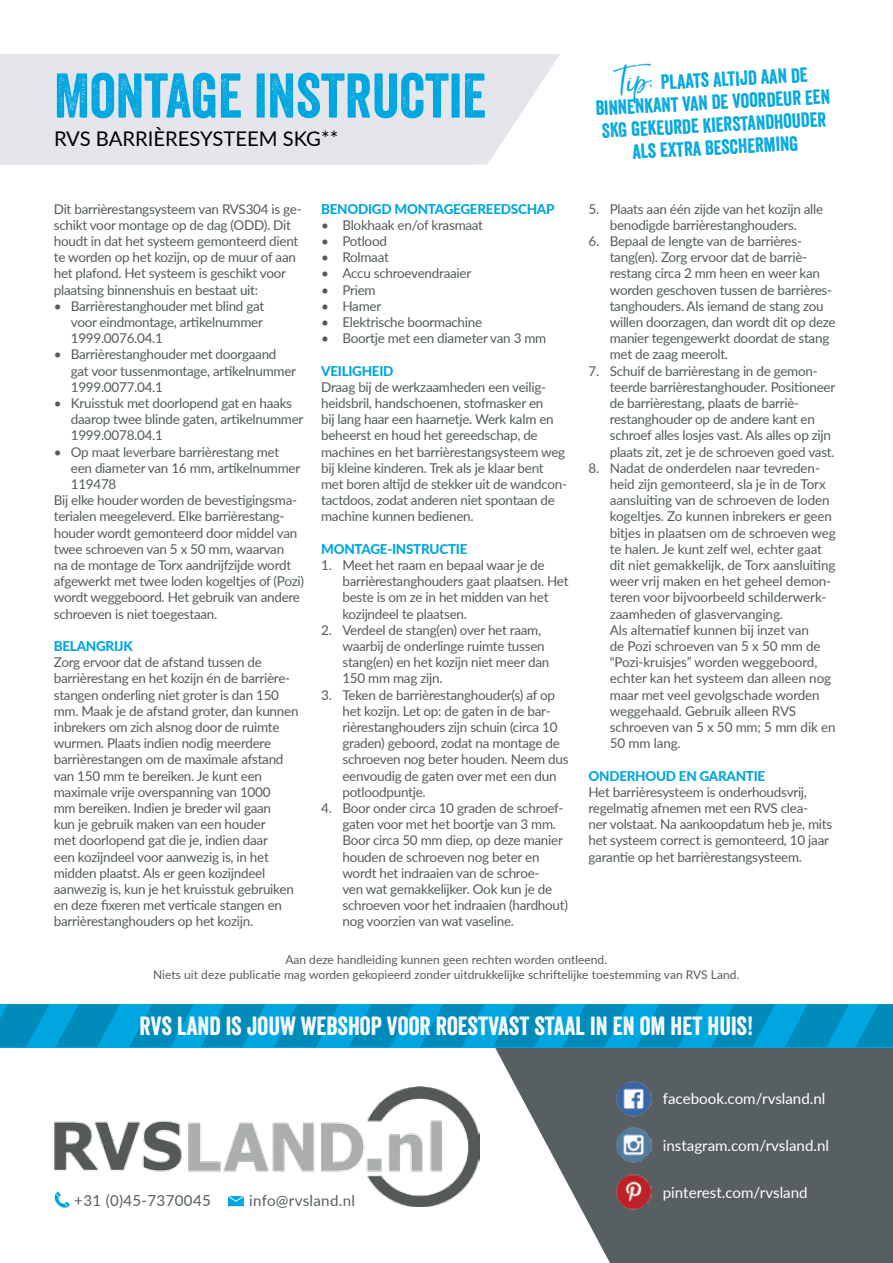
<style>
.page{position:relative;width:893px;height:1263px;background:#fff}
.page>*{position:absolute;margin:0;border:0;box-sizing:border-box;transform-origin:0 0}
.t1{font:61.05px "Veneer";color:#00a6e0}
.t2{font:25.5px "Veneer";color:#fff}
.t3{font:20.25px "Lato";color:#000}
.t4{font:19.95px/22.6px "Veneer";color:#00a6e0;text-align:center}
.t5{font:15.15px "Lato";color:#fff}
.t6{font:15.15px "Lato";letter-spacing:.02em;color:#575f62}
.t7{font:13.5px/16.2px "Lato";letter-spacing:-.02em;color:#545b5c}
.t8{font:800 13.5px "Lato";letter-spacing:-.02em;color:#00a6e0}
.t9{font:12px/14.4px "Lato";letter-spacing:.005em;color:#545b5c;text-align:center}
.s1{font-family:"Born Ready";font-size:29.4px}
</style>
<div class="page">
<div style="left:0;top:54px;width:473px;height:110px;background:#e4e6eb"></div>
<svg style="left:473px;top:54px;width:87px;height:110px"></svg>
<div style="left:536px;top:1047px;width:357px;height:216px;background:#575f62"></div>
<svg style="left:487px;top:1047px;width:123px;height:216px;fill:#fff"></svg>
<img style="left:616px;top:1174px;width:36px;height:35px">
<img style="left:616px;top:1081px;width:36px;height:35px">
<img style="left:616px;top:1127px;width:36px;height:36px">
<img style="left:55px;top:1086px;width:424px;height:120px">
<svg style="left:54px;top:1192px;width:16px;height:16px"></svg>
<svg style="left:228px;top:1196px;width:16px;height:10px"></svg>
<div style="left:0;top:1004px;width:893px;height:43px;background:#00a6e0"></div>
<svg style="left:0;top:1004px;width:120px;height:43px"></svg>
<svg style="left:129px;top:1004px;width:65px;height:43px"></svg>
<svg style="left:201px;top:1004px;width:65px;height:43px"></svg>
<svg style="left:274px;top:1004px;width:65px;height:43px"></svg>
<svg style="left:349px;top:1004px;width:64px;height:43px"></svg>
<svg style="left:420px;top:1004px;width:65px;height:43px"></svg>
<svg style="left:493px;top:1004px;width:134px;height:43px"></svg>
<svg style="left:637px;top:1004px;width:64px;height:43px"></svg>
<svg style="left:711px;top:1004px;width:64px;height:43px"></svg>
<svg style="left:785px;top:1004px;width:64px;height:43px"></svg>
<svg style="left:855px;top:1004px;width:38px;height:43px"></svg>
<h1 class="t1" style="left:54px;top:58px;width:434px">MONTAGE INSTRUCTIE</h1>
<h3 class="t3" style="left:54px;top:124px;width:286px">rvs barrièresysteem skg**</h3>
<p class="t7" style="left:54px;top:200px;width:249px">Dit barrièrestangsysteem van RVS304 is ge&shy;schikt voor montage op de dag (ODD). Dit houdt in dat het systeem gemonteerd dient te worden op het kozijn, op de muur of aan het plafond. Het systeem is geschikt voor plaatsing binnenshuis en bestaat uit:</p>
<p class="t7" style="left:71px;top:297px;width:195px;text-align:justify;text-indent:-17px">• Barrièrestanghouder met blind gat voor eindmontage, artikelnummer 1999.0076.04.1</p>
<p class="t7" style="left:71px;top:346px;width:227px;text-indent:-17px">• Barrièrestanghouder met doorgaand gat voor tussenmontage, artikelnummer<br>1999.0077.04.1</p>
<p class="t7" style="left:71px;top:394px;width:234px;text-indent:-17px">• Kruisstuk met doorlopend gat en haaks daarop twee blinde gaten, artikelnummer<br>1999.0078.04.1</p>
<p class="t7" style="left:54px;top:443px;width:227px">• Op maat leverbare barrièrestang met</p>
<p class="t7" style="left:71px;top:459px;width:231px">een diameter van 16 mm, artikelnummer</p>
<p class="t7" style="left:71px;top:475px;width:47px">119478</p>
<p class="t7" style="left:54px;top:492px;width:245px">Bij elke houder worden de bevestigingsma-</p>
<p class="t7" style="left:54px;top:508px;width:232px">terialen meegeleverd. Elke barrièrestang-</p>
<p class="t7" style="left:54px;top:524px;width:245px">houder wordt gemonteerd door middel van</p>
<p class="t7" style="left:54px;top:540px;width:232px">twee schroeven van 5 x 50 mm, waarvan</p>
<p class="t7" style="left:54px;top:556px;width:239px">na de montage de Torx aandrijfzijde wordt</p>
<p class="t7" style="left:54px;top:573px;width:252px">afgewerkt met twee loden kogeltjes of (Pozi)</p>
<p class="t7" style="left:54px;top:589px;width:248px">wordt weggeboord. Het gebruik van andere</p>
<p class="t7" style="left:54px;top:605px;width:165px">schroeven is niet toegestaan.</p>
<p class="t8" style="left:54px;top:636px;width:81px">BELANGRIJK</p>
<p class="t7" style="left:54px;top:654px;width:246px">Zorg ervoor dat de afstand tussen de barrièrestang en het kozijn én de barrière&shy;stangen onderling niet groter is dan 150 mm. Maak je de afstand groter, dan kunnen inbrekers om zich alsnog door de ruimte wurmen. Plaats indien nodig meerdere barrièrestangen om de maximale afstand van 150 mm te bereiken. Je kunt een maximale vrije overspanning van 1000<br>mm bereiken. Indien je breder wil gaan<br>kun je gebruik maken van een houder<br>met doorlopend gat die je, indien daar<br>een kozijndeel voor aanwezig is, in het midden plaatst. Als er geen kozijndeel aanwezig is, kun je het kruisstuk gebruiken en deze fixeren met verticale stangen en barrièrestanghouders op het kozijn.</p>
<p class="t8" style="left:321px;top:199px;width:235px">BENODIGD MONTAGEGEREEDSCHAP</p>
<p class="t7" style="left:321px;top:216px;width:163px">• Blokhaak en/of krasmaat</p>
<p class="t7" style="left:321px;top:232px;width:67px">• Potlood</p>
<p class="t7" style="left:321px;top:249px;width:69px">• Rolmaat</p>
<p class="t7" style="left:321px;top:265px;width:152px">• Accu schroevendraaier</p>
<p class="t7" style="left:321px;top:281px;width:56px">• Priem</p>
<p class="t7" style="left:321px;top:297px;width:62px">• Hamer</p>
<p class="t7" style="left:321px;top:313px;width:163px">• Elektrische boormachine</p>
<p class="t7" style="left:321px;top:330px;width:227px">• Boortje met een diameter van 3 mm</p>
<p class="t8" style="left:321px;top:361px;width:74px">VEILIGHEID</p>
<p class="t7" style="left:321px;top:378px;width:248px">Draag bij de werkzaamheden een veilig&shy;heidsbril, handschoenen, stofmasker en<br>bij lang haar een haarnetje. Werk kalm en beheerst en houd het gereedschap, de machines en het barrièrestangsysteem weg bij kleine kinderen. Trek als je klaar bent met boren altijd de stekker uit de wandcon&shy;tactdoos, zodat anderen niet spontaan de machine kunnen bedienen.</p>
<p class="t8" style="left:321px;top:539px;width:148px">MONTAGE-INSTRUCTIE</p>
<p class="t7" style="left:342px;top:556px;width:228px;text-indent:-21px">1. Meet het raam en bepaal waar je de barrièrestanghouders gaat plaatsen. Het beste is om ze in het midden van het kozijndeel te plaatsen.</p>
<p class="t7" style="left:342px;top:621px;width:208px;text-indent:-21px">2. Verdeel de stang(en) over het raam, waarbij de onderlinge ruimte tussen stang(en) en het kozijn niet meer dan<br>150 mm mag zijn.</p>
<p class="t7" style="left:342px;top:686px;width:228px;text-indent:-21px">3. Teken de barrièrestanghouder(s) af op het kozijn. Let op: de gaten in de bar&shy;rièrestanghouders zijn schuin (circa 10 graden) geboord, zodat na montage de schroeven nog beter houden. Neem dus eenvoudig de gaten over met een dun potloodpuntje.</p>
<p class="t7" style="left:342px;top:799px;width:227px;text-indent:-21px">4. Boor onder circa 10 graden de schroef&shy;gaten voor met het boortje van 3 mm.<br>Boor circa 50 mm diep, op deze manier houden de schroeven nog beter en wordt het indraaien van de schroe-<br>ven wat gemakkelijker. Ook kun je de schroeven voor het indraaien (hardhout) nog voorzien van wat vaseline.</p>
<h3 class="t4" style="left:594px;top:74px;width:236px;rotate:-3deg"><span class="s1">Tip:</span> PLAATS ALTIJD AAN DE<br>BINNENKANT VAN DE VOORDEUR EEN<br>SKG GEKEURDE KIERSTANDHOUDER<br>ALS EXTRA BESCHERMING</h3>
<p class="t7" style="left:588px;top:200px;width:236px;text-align:center">5. Plaats aan één zijde van het kozijn alle benodigde barrièrestanghouders.</p>
<p class="t7" style="left:610px;top:232px;width:227px;text-indent:-21px">6. Bepaal de lengte van de barrières&shy;tang(en). Zorg ervoor dat de barriè&shy;restang circa 2 mm heen en weer kan worden geschoven tussen de barrières&shy;tanghouders. Als iemand de stang zou willen doorzagen, dan wordt dit op deze manier tegengewerkt doordat de stang met de zaag meerolt.</p>
<p class="t7" style="left:610px;top:362px;width:227px;text-indent:-21px">7. Schuif de barrièrestang in de gemon&shy;teerde barrièrestanghouder. Positioneer de barrièrestang, plaats de barriè&shy;restanghouder op de andere kant en schroef alles losjes vast. Als alles op zijn plaats zit, zet je de schroeven goed vast.</p>
<p class="t7" style="left:610px;top:459px;width:228px;text-indent:-21px">8. Nadat de onderdelen naar tevreden&shy;heid zijn gemonteerd, sla je in de Torx aansluiting van de schroeven de loden kogeltjes. Zo kunnen inbrekers er geen bitjes in plaatsen om de schroeven weg te halen. Je kunt zelf wel, echter gaat dit niet gemakkelijk, de Torx aansluiting weer vrij maken en het geheel demon&shy;teren voor bijvoorbeeld schilderwerk&shy;zaamheden of glasvervanging.<br>Als alternatief kunnen bij inzet van<br>de Pozi schroeven van 5 x 50 mm de “Pozi-kruisjes” worden weggeboord, echter kan het systeem dan alleen nog maar met veel gevolgschade worden weggehaald. Gebruik alleen RVS schroeven van 5 x 50 mm; 5 mm dik en 50 mm lang.</p>
<p class="t8" style="left:588px;top:766px;width:121px">ONDERHOUD EN GARANTIE</p>
<p class="t7" style="left:588px;top:783px;width:245px">Het barrièresysteem is onderhoudsvrij, regelmatig afnemen met een RVS clea-<br>ner volstaat. Na aankoopdatum heb je, mits het systeem correct is gemonteerd, 10 jaar garantie op het barrièrestangsysteem.</p>
<p class="t9" style="left:153px;top:952px;width:588px">Aan deze handleiding kunnen geen rechten worden ontleend.<br>Niets uit deze publicatie mag worden gekopieerd zonder uitdrukkelijke schriftelijke toestemming van RVS Land.</p>
<h2 class="t2" style="left:139px;top:1010px;width:615px">RVS LAND IS JOUW WEBSHOP VOOR ROESTVAST STAAL IN EN OM HET HUIS!</h2>
<p class="t6" style="left:74px;top:1190px;width:138px">+31 (0)45-7370045</p>
<p class="t6" style="left:249px;top:1190px;width:107px">info@rvsland.nl</p>
<p class="t5" style="left:663px;top:1088px;width:164px">facebook.com/rvsland.nl</p>
<p class="t5" style="left:663px;top:1134px;width:168px">instagram.com/rvsland.nl</p>
<p class="t5" style="left:663px;top:1181px;width:146px">pinterest.com/rvsland</p>
</div>
